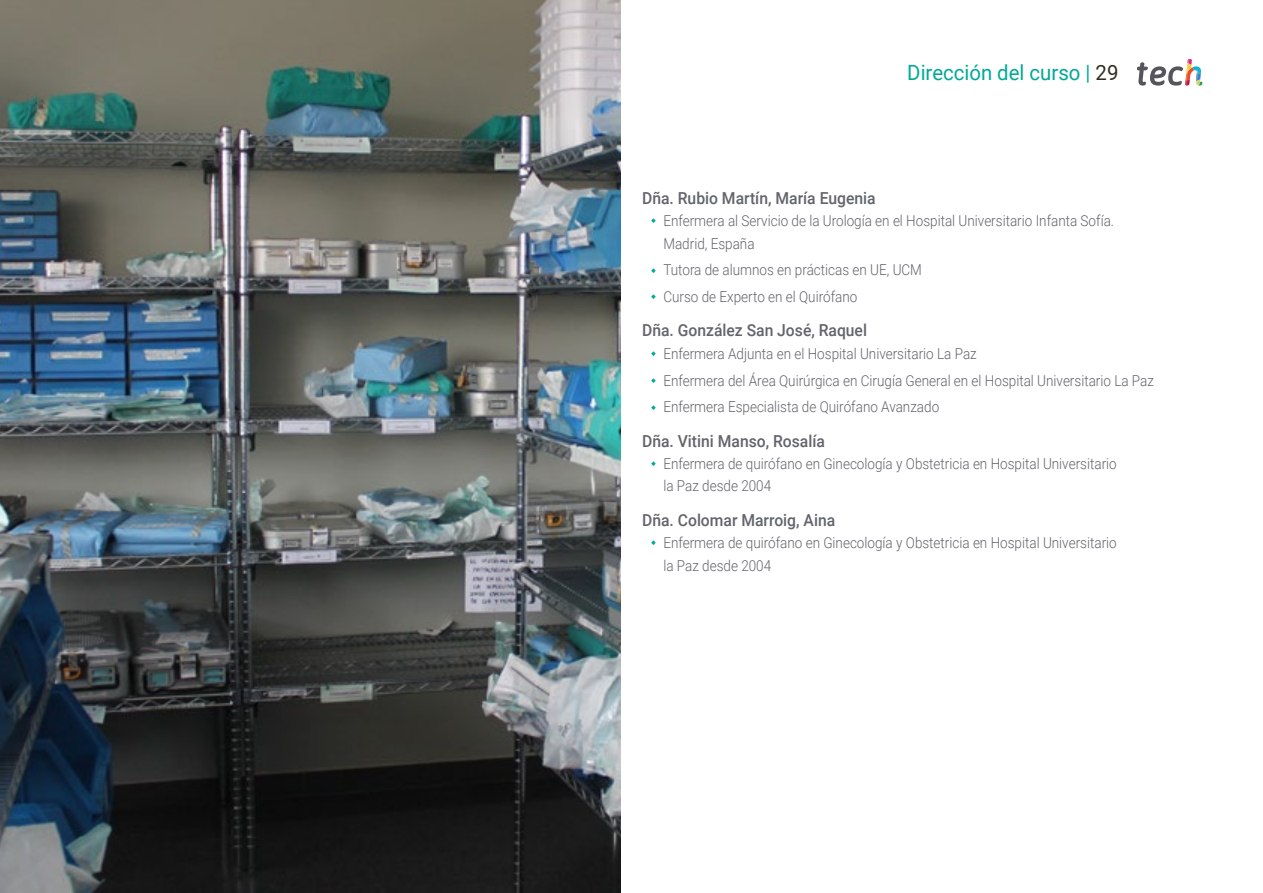
<style>
.page{position:relative;width:1263px;height:893px;background:#fff}
.page>*{position:absolute;margin:0;border:0;box-sizing:border-box;transform-origin:0 0}
.t1{font:21px "Roboto";color:#00a996}
.t2{font:500 16.5px "Roboto";color:#61646a;scale:.95 1}
.t3{font:300 15px/22.5px "Roboto";color:#61646a;scale:.9 1}
.s1{color:#312e20}
</style>
<div class="page">
<svg style="left:1137px;top:59px;width:65px;height:27px"></svg>
<img style="left:0;top:0;width:621px;height:893px">
<h1 class="t1" style="left:907px;top:57px;width:213px">Dirección del curso | <span class="s1">29</span></h1>
<p class="t2" style="left:642px;top:186px;width:247px">Dña. Rubio Martín, María Eugenia</p>
<p class="t3" style="left:663px;top:209px;width:502px">Enfermera al Servicio de la Urología en el Hospital Universitario Infanta Sofía.<br>Madrid, España</p>
<p class="t3" style="left:663px;top:256px;width:289px;line-height:26.7px">Tutora de alumnos en prácticas en UE, UCM<br>Curso de Experto en el Quirófano</p>
<p class="t2" style="left:642px;top:319px;width:238px">Dña. González San José, Raquel</p>
<p class="t3" style="left:663px;top:339px;width:547px;line-height:26.7px">Enfermera Adjunta en el Hospital Universitario La Paz<br>Enfermera del Área Quirúrgica en Cirugía General en el Hospital Universitario La Paz<br>Enfermera Especialista de Quirófano Avanzado</p>
<p class="t2" style="left:642px;top:429px;width:194px">Dña. Vitini Manso, Rosalía</p>
<p class="t3" style="left:663px;top:452px;width:505px">Enfermera de quirófano en Ginecología y Obstetricia en Hospital Universitario la Paz desde 2004</p>
<p class="t2" style="left:642px;top:508px;width:205px">Dña. Colomar Marroig, Aina</p>
<p class="t3" style="left:663px;top:531px;width:505px">Enfermera de quirófano en Ginecología y Obstetricia en Hospital Universitario la Paz desde 2004</p>
</div>
